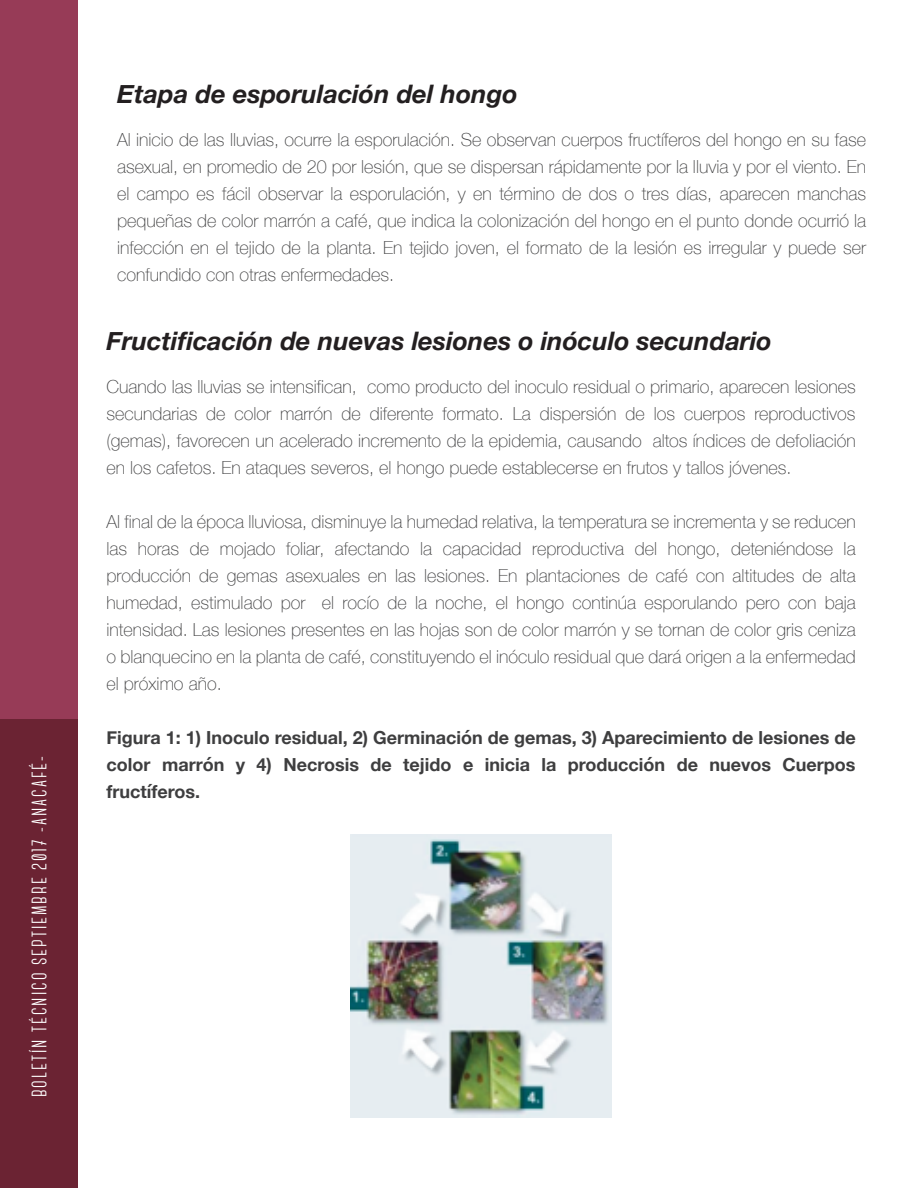
<style>
.page{position:relative;width:918px;height:1188px;background:#fff}
.page>*{position:absolute;margin:0;border:0;box-sizing:border-box;transform-origin:0 0}
.t1{font:italic 700 25.5px "Helvetica Neue";color:#231f20}
.t2{font:700 21px "Canter";letter-spacing:.095em;color:#fff}
.t3{font:100 18px/27px "Helvetica Neue";color:#3e3e3f;text-align:justify}
.t4{font:700 18px/27px "Helvetica Neue";color:#3e3e3f;text-align:justify}
</style>
<div class="page">
<div style="left:0;top:0;width:77px;height:1188px;background:#6b2333"></div>
<div style="left:0;top:0;width:77px;height:718px;background:#973b57"></div>
<img style="left:351px;top:834px;width:261px;height:284px">
<p class="t2" style="left:29px;top:1097px;width:342px;rotate:-90deg">BOLETÍN TÉCNICO SEPTIEMBRE 2017 -ANACAFÉ-</p>
<h1 class="t1" style="left:117px;top:74px;width:402px">Etapa de esporulación del hongo</h1>
<p class="t3" style="left:117px;top:126px;width:751px">Al inicio de las lluvias, ocurre la esporulación. Se observan cuerpos fructíferos del hongo en su fase asexual, en promedio de 20 por lesión, que se dispersan rápidamente por la lluvia y por el viento. En el campo es fácil observar la esporulación, y en término de dos o tres días, aparecen manchas pequeñas de color marrón a café, que indica la colonización del hongo en el punto donde ocurrió la infección en el tejido de la planta. En tejido joven, el formato de la lesión es irregular y puede ser confundido con otras enfermedades.</p>
<h1 class="t1" style="left:107px;top:321px;width:667px">Fructificación de nuevas lesiones o inóculo secundario</h1>
<p class="t3" style="left:107px;top:372px;width:751px">Cuando las lluvias se intensifican, como producto del inoculo residual o primario, aparecen lesiones secundarias de color marrón de diferente formato. La dispersión de los cuerpos reproductivos (gemas), favorecen un acelerado incremento de la epidemia, causando altos índices de defoliación en los cafetos. En ataques severos, el hongo puede establecerse en frutos y tallos jóvenes.</p>
<p class="t3" style="left:107px;top:507px;width:751px">Al final de la época lluviosa, disminuye la humedad relativa, la temperatura se incrementa y se reducen las horas de mojado foliar, afectando la capacidad reproductiva del hongo, deteniéndose la producción de gemas asexuales en las lesiones. En plantaciones de café con altitudes de alta humedad, estimulado por el rocío de la noche, el hongo continúa esporulando pero con baja intensidad. Las lesiones presentes en las hojas son de color marrón y se tornan de color gris ceniza o blanquecino en la planta de café, constituyendo el inóculo residual que dará origen a la enfermedad el próximo año.</p>
<p class="t4" style="left:107px;top:724px;width:751px">Figura 1: 1) Inoculo residual, 2) Germinación de gemas, 3) Aparecimiento de lesiones de color marrón y 4) Necrosis de tejido e inicia la producción de nuevos Cuerpos fructíferos.</p>
</div>
